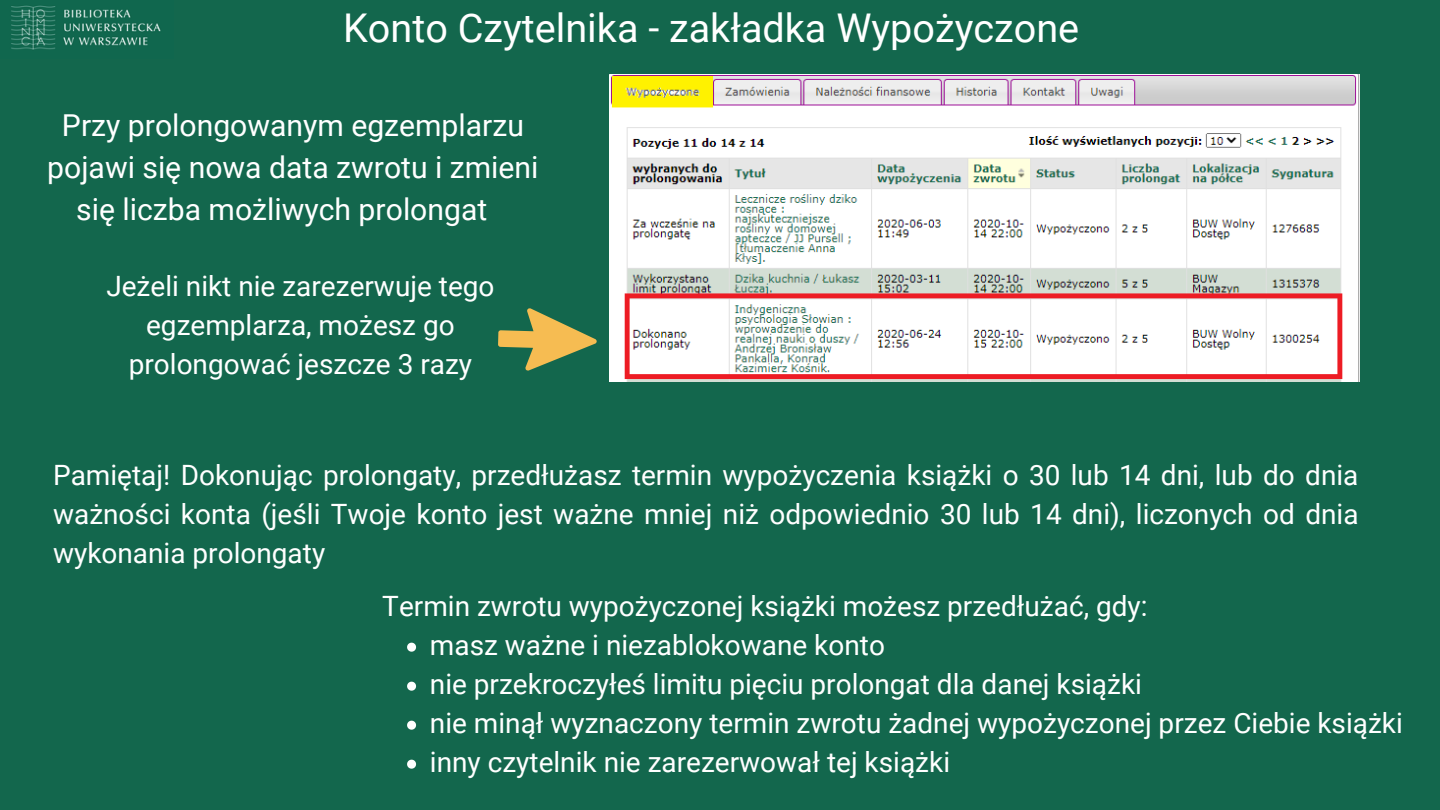
<style>
.page{position:relative;width:1440px;height:810px;background:#13674d}
.page>*{position:absolute;margin:0;border:0;box-sizing:border-box;transform-origin:0 0}
.t1{font:39.6px "Roboto";color:#fff}
.t2{font:30.2px "Roboto";color:#fff}
.t3{font:28px/39px "Roboto";color:#fff;text-align:justify}
</style>
<div class="page">
<img style="left:11px;top:5px;width:150px;height:45px">
<img style="left:610px;top:75px;width:749px;height:307px">
<svg style="left:407px;top:643px;width:9px;height:9px"></svg>
<svg style="left:407px;top:682px;width:9px;height:9px"></svg>
<svg style="left:407px;top:721px;width:9px;height:9px"></svg>
<svg style="left:407px;top:760px;width:9px;height:9px"></svg>
<svg style="left:498px;top:308px;width:99px;height:63px"></svg>
<p class="t1" style="left:343px;top:5px;width:738px">Konto Czytelnika - zakładka Wypożyczone</p>
<p class="t2" style="left:62px;top:108px;width:464px">Przy prolongowanym egzemplarzu</p>
<p class="t2" style="left:47px;top:150px;width:493px">pojawi się nowa data zwrotu i zmieni</p>
<p class="t2" style="left:76px;top:192px;width:413px">się liczba możliwych prolongat</p>
<p class="t3" style="left:106px;top:267px;width:390px;text-align:center">Jeżeli nikt nie zarezerwuje tego egzemplarza, możesz go prolongować jeszcze 3 razy</p>
<p class="t3" style="left:53px;top:455px;width:1307px">Pamiętaj! Dokonując prolongaty, przedłużasz termin wypożyczenia książki o 30 lub 14 dni, lub do dnia ważności konta (jeśli Twoje konto jest ważne mniej niż odpowiednio 30 lub 14 dni), liczonych od dnia wykonania prolongaty</p>
<p class="t3" style="left:382px;top:587px;width:767px">Termin zwrotu wypożyczonej książki możesz przedłużać, gdy:</p>
<p class="t3" style="left:430px;top:626px;width:457px">masz ważne i niezablokowane konto</p>
<p class="t3" style="left:430px;top:665px;width:714px">nie przekroczyłeś limitu pięciu prolongat dla danej książki</p>
<p class="t3" style="left:430px;top:704px;width:975px">nie minął wyznaczony termin zwrotu żadnej wypożyczonej przez Ciebie książki</p>
<p class="t3" style="left:430px;top:743px;width:522px">inny czytelnik nie zarezerwował tej książki</p>
</div>
